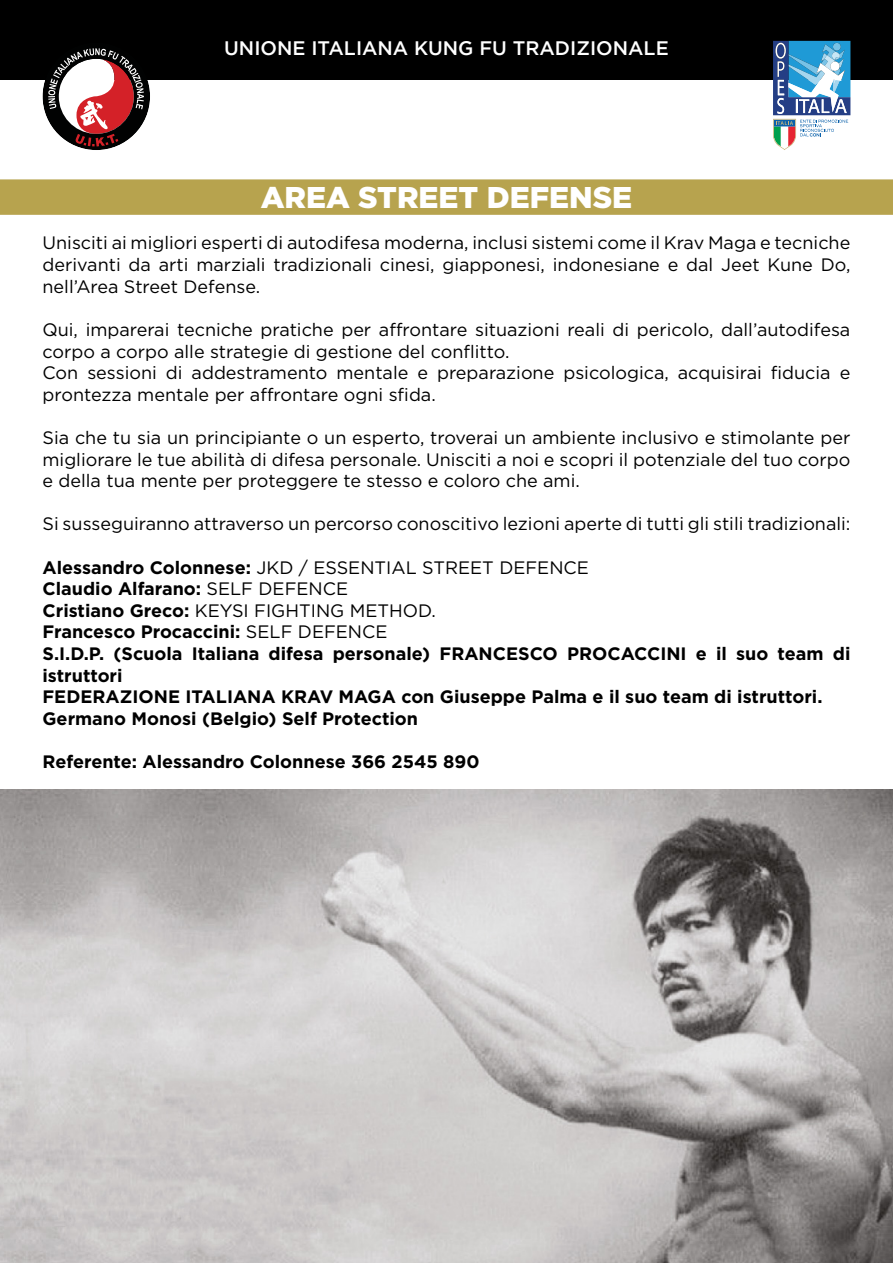
<style>
.page{position:relative;width:893px;height:1263px;background:#fff}
.page>*{position:absolute;margin:0;border:0;box-sizing:border-box;transform-origin:0 0}
.t1{font:900 30px "Gotham";color:#fff}
.t2{font:500 19.5px "Gotham";color:#fff}
.t3{font:18px/21.6px "Gotham";color:#000;text-align:justify}
.t4{font:700 18px/21.6px "Gotham";color:#000}
.s1{font-weight:400}
</style>
<div class="page">
<div style="left:0;top:0;width:893px;height:79px;background:#000"></div>
<svg style="left:773px;top:41px;width:77px;height:109px"></svg>
<svg style="left:43px;top:48px;width:107px;height:102px"></svg>
<div style="left:0;top:179px;width:893px;height:36px;background:#b7a34e"></div>
<img style="left:0;top:790px;width:893px;height:473px">
<p class="t2" style="left:224px;top:37px;width:446px">UNIONE ITALIANA KUNG FU TRADIZIONALE</p>
<h1 class="t1" style="left:261px;top:180px;width:373px">AREA STREET DEFENSE</h1>
<p class="t3" style="left:43px;top:232px;width:809px">Unisciti ai migliori esperti di autodifesa moderna, inclusi sistemi come il Krav Maga e tecniche derivanti da arti marziali tradizionali cinesi, giapponesi, indonesiane e dal Jeet Kune Do, nell’Area Street Defense.</p>
<p class="t3" style="left:43px;top:318px;width:809px;text-align:left">Qui, imparerai tecniche pratiche per affrontare situazioni reali di pericolo, dall’autodifesa corpo a corpo alle strategie di gestione del conflitto.<br>Con sessioni di addestramento mentale e preparazione psicologica, acquisirai fiducia e prontezza mentale per affrontare ogni sfida.</p>
<p class="t3" style="left:43px;top:426px;width:809px">Sia che tu sia un principiante o un esperto, troverai un ambiente inclusivo e stimolante per migliorare le tue abilità di difesa personale. Unisciti a noi e scopri il potenziale del tuo corpo e della tua mente per proteggere te stesso e coloro che ami.</p>
<p class="t3" style="left:43px;top:513px;width:809px">Si susseguiranno attraverso un percorso conoscitivo lezioni aperte di tutti gli stili tradizionali:</p>
<p class="t4" style="left:43px;top:556px;width:809px">Alessandro Colonnese: <span class="s1">JKD / ESSENTIAL STREET DEFENCE<br></span>Claudio Alfarano: <span class="s1">SELF DEFENCE<br></span>Cristiano Greco: <span class="s1">KEYSI FIGHTING METHOD.<br></span>Francesco Procaccini: <span class="s1">SELF DEFENCE<br></span>S.I.D.P. (Scuola Italiana difesa personale) FRANCESCO PROCACCINI e il suo team di istruttori<br>FEDERAZIONE ITALIANA KRAV MAGA con Giuseppe Palma e il suo team di istruttori.<br>Germano Monosi (Belgio) Self Protection</p>
<p class="t4" style="left:43px;top:751px;width:439px">Referente: Alessandro Colonnese 366 2545 890</p>
</div>
